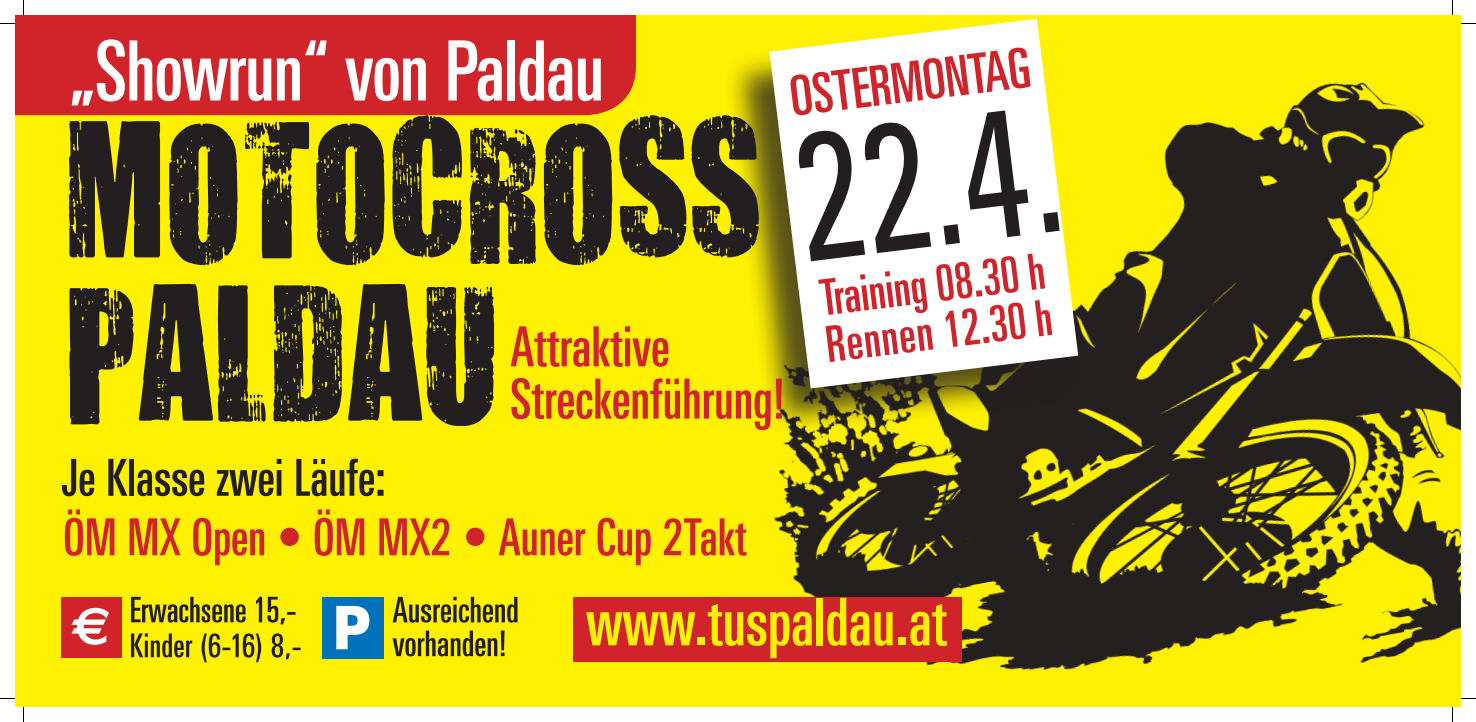
<style>
.page{position:relative;width:1476px;height:722px;background:#fff}
.page>*{position:absolute;margin:0;border:0;box-sizing:border-box;transform-origin:0 0}
.t1{font:500 83.1px "Linotype Univers 510 Cm";letter-spacing:-.01em;color:#fff}
.t2{font:500 65.7px "Linotype Univers 510 Cm";color:#fff101}
.t3{font:500 51px "Linotype Univers 510 Cm";color:#d1232a}
.t4{font:500 51px "Linotype Univers 510 Cm";color:#231f20}
</style>
<div class="page">
<div style="left:15px;top:15px;width:1446px;height:692px;background:#fff101"></div>
<img style="left:573px;top:18px;width:888px;height:653px">
<svg style="left:131px;top:597px;width:165px;height:27px"></svg>
<div style="left:61px;top:597px;width:61px;height:61px;background:#d1232a"></div>
<svg style="left:72px;top:608px;width:37px;height:37px"></svg>
<div style="left:322px;top:597px;width:62px;height:62px;background:#0072bc"></div>
<svg style="left:336px;top:606px;width:33px;height:43px"></svg>
<svg style="left:392px;top:630px;width:112px;height:26px"></svg>
<svg style="left:393px;top:597px;width:124px;height:25px"></svg>
<div style="left:573px;top:597px;width:389px;height:64px;background:#d1232a"></div>
<div style="left:723px;top:21px;width:354px;height:415px;background:#231f20;opacity:.75"></div>
<svg style="left:769px;top:19px;width:309px;height:369px"></svg>
<svg style="left:790px;top:47px;width:269px;height:315px;background:#dcc4c0"></svg>
<div style="left:15px;top:15px;width:621px;height:100px;background:#d1232a"></div>
<svg style="left:69px;top:284px;width:425px;height:142px;fill:#231f20"></svg>
<svg style="left:69px;top:115px;width:690px;height:150px;fill:#231f20"></svg>
<svg style="left:511px;top:378px;width:271px;height:52px"></svg>
<svg style="left:510px;top:326px;width:158px;height:41px"></svg>
<svg style="left:131px;top:633px;width:170px;height:29px"></svg>
<svg style="left:0;top:23px;width:15px;height:1px"></svg>
<svg style="left:1461px;top:23px;width:15px;height:1px"></svg>
<svg style="left:0;top:698px;width:15px;height:1px"></svg>
<svg style="left:1461px;top:698px;width:15px;height:1px"></svg>
<svg style="left:23px;top:0;width:1px;height:15px"></svg>
<svg style="left:23px;top:707px;width:1px;height:15px"></svg>
<svg style="left:1452px;top:0;width:1px;height:15px"></svg>
<svg style="left:1452px;top:707px;width:1px;height:15px"></svg>
<p class="t1" style="left:69px;top:24px;width:537px">„Showrun“ von Paldau</p>
<p class="t4" style="left:61px;top:449px;width:326px">Je Klasse zwei Läufe:</p>
<p class="t3" style="left:63px;top:508px;width:685px">ÖM MX Open • ÖM MX2 • Auner Cup 2Takt</p>
<p class="t2" style="left:586px;top:585px;width:362px">www.tuspaldau.at</p>
</div>
